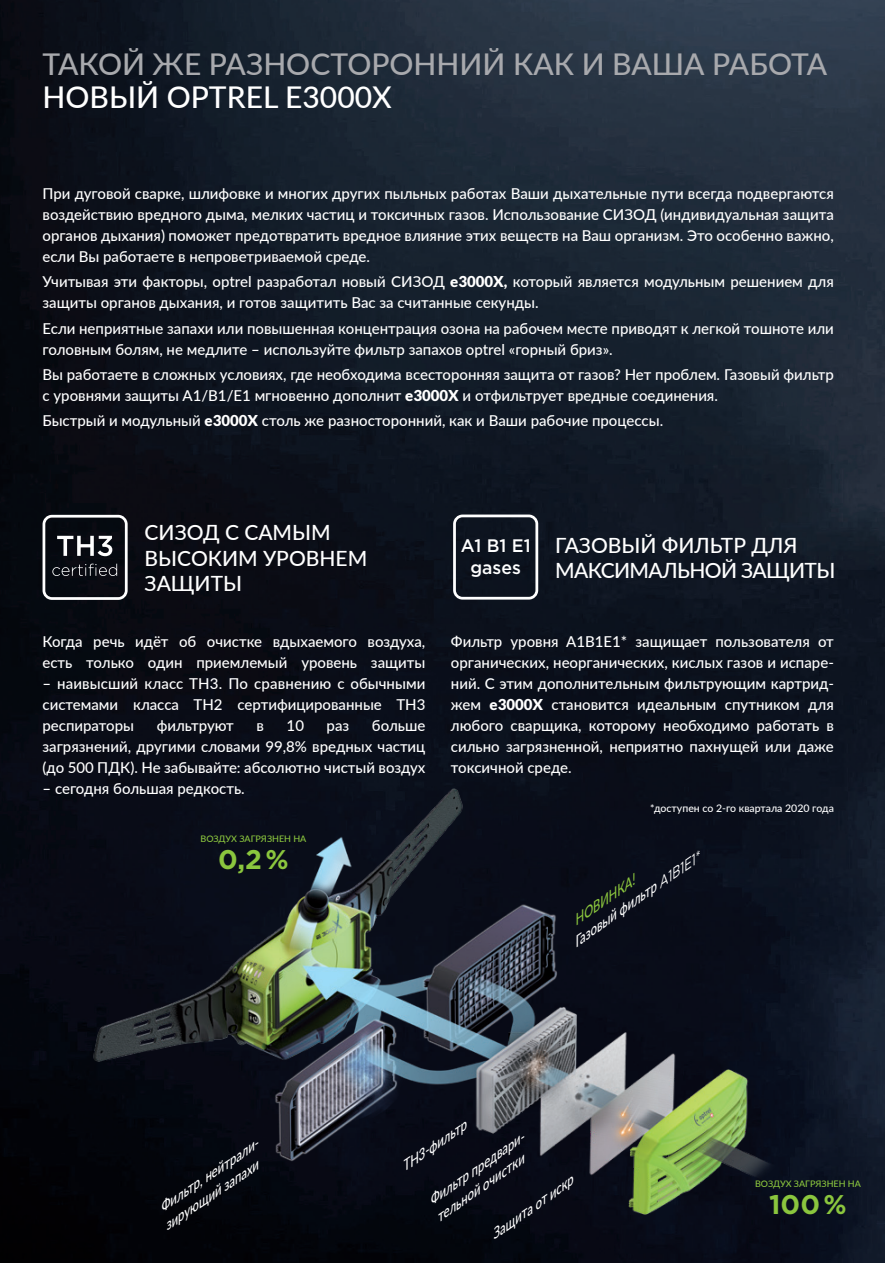
<style>
.page{position:relative;width:885px;height:1263px;background:#fff}
.page>*{position:absolute;margin:0;border:0;box-sizing:border-box;transform-origin:0 0}
.t1{font:500 30px "Lato";color:#a8a9ad}
.t2{font:500 30px "Lato";color:#fff}
.t3{font:700 27px "Gotham";color:#8bc63e}
.t4{font:500 21px/25.5px "Lato";letter-spacing:-.03em;color:#fff}
.t5{font:500 21px/25.5px "Lato";color:#fff}
.t6{font:500 18.15px/21.8px "Gotham";color:#fff;text-align:center}
.t7{font:500 15px/21px "Lato";color:#fff;text-align:justify}
.t8{font:italic 500 13.5px/17.7px "Lato";color:#fff}
.t9{font:500 10.5px "Lato";color:#fff}
.t10{font:500 9px "Lato";color:#8bc63e}
.s1{font-weight:900}
.s2{color:#8bc63e}
.s3{font-family:"Gotham";font-weight:400}
</style>
<div class="page">
<img style="left:0;top:0;width:884px;height:1263px">
<img style="left:0;top:763px;width:813px;height:460px">
<svg style="left:43px;top:515px;width:85px;height:85px;background:#37393f"></svg>
<svg style="left:453px;top:514px;width:85px;height:86px;background:#282e38"></svg>
<h1 class="t1" style="left:43px;top:46px;width:786px">ТАКОЙ ЖЕ РАЗНОСТОРОННИЙ КАК И ВАША РАБОТА</h1>
<h1 class="t2" style="left:43px;top:79px;width:351px">НОВЫЙ OPTREL E3000X</h1>
<p class="t7" style="left:43px;top:183px;width:792px">При дуговой сварке, шлифовке и многих других пыльных работах Ваши дыхательные пути всегда подвергаются воздействию вредного дыма, мелких частиц и токсичных газов. Использование СИЗОД (индивидуальная защита органов дыхания) поможет предотвратить вредное влияние этих веществ на Ваш организм. Это особенно важно, если Вы работаете в непроветриваемой среде.</p>
<p class="t7" style="left:43px;top:271px;width:792px">Учитывая эти факторы, optrel разработал новый СИЗОД <span class="s1">e3000X,</span> который является модульным решением для защиты органов дыхания, и готов защитить Вас за считанные секунды.</p>
<p class="t7" style="left:42px;top:317px;width:792px">Если неприятные запахи или повышенная концентрация озона на рабочем месте приводят к легкой тошноте или головным болям, не медлите – используйте фильтр запахов optrel «горный бриз».</p>
<p class="t7" style="left:42px;top:364px;width:792px">Вы работаете в сложных условиях, где необходима всесторонняя защита от газов? Нет проблем. Газовый фильтр с уровнями защиты A1/B1/E1 мгновенно дополнит <span class="s1">e3000X</span> и отфильтрует вредные соединения.</p>
<p class="t7" style="left:42px;top:410px;width:622px">Быстрый и модульный <span class="s1">e3000X</span> столь же разносторонний, как и Ваши рабочие процессы.</p>
<h3 class="t5" style="left:145px;top:519px;width:224px">СИЗОД С САМЫМ<br>ВЫСОКИМ УРОВНЕМ<br>ЗАЩИТЫ</h3>
<p class="t7" style="left:42px;top:631px;width:384px">Когда речь идёт об очистке вдыхаемого воздуха, есть только один приемлемый уровень защиты</p>
<p class="t7" style="left:42px;top:673px;width:384px">– наивысший класс TH3. По сравнению с обычными системами класса TH2 сертифицированные TH3 респираторы</p>
<p class="t7" style="left:157px;top:715px;width:79px">фильтруют</p>
<p class="t7" style="left:256px;top:715px;width:9px">в</p>
<p class="t7" style="left:286px;top:715px;width:19px">10</p>
<p class="t7" style="left:326px;top:715px;width:24px">раз</p>
<p class="t7" style="left:42px;top:715px;width:384px;text-indent:329px">больше загрязнений, другими словами 99,8% вредных частиц (до 500 ПДК). Не забывайте: абсолютно чистый воздух</p>
<p class="t7" style="left:42px;top:778px;width:204px">– сегодня большая редкость.</p>
<p class="t10" style="left:200px;top:833px;width:107px">ВОЗДУХ ЗАГРЯЗНЕН НА</p>
<h2 class="t3" style="left:218px;top:842px;width:72px">0,2%</h2>
<p class="t6" style="left:460px;top:534px;width:71px">A1 B1 E1 gases</p>
<h3 class="t4" style="left:555px;top:532px;width:282px">ГАЗОВЫЙ ФИЛЬТР ДЛЯ<br>МАКСИМАЛЬНОЙ ЗАЩИТЫ</h3>
<p class="t7" style="left:451px;top:631px;width:384px">Фильтр уровня A1B1E1* защищает пользователя от органических, неорганических, кислых газов и испаре&shy;ний. С этим дополнительным фильтрующим картрид&shy;жем <span class="s1">e3000X</span> становится идеальным спутником для любого сварщика, которому необходимо работать в сильно загрязненной, неприятно пахнущей или даже токсичной среде.</p>
<p class="t9" style="left:650px;top:801px;width:185px">*доступен со 2-го квартала 2020 года</p>
<p class="t8" style="left:557px;top:921px;width:154px;text-indent:12px;rotate:-35deg"><span class="s2">НОВИНКА!<br></span>Газовый фильтр <span class="s3">A1B1E1*</span></p>
<p class="t8" style="left:149px;top:1204px;width:133px;text-indent:6px;rotate:-34deg">Фильтр, нейтрали&shy;зирующий запахи</p>
<p class="t8" style="left:396px;top:1160px;width:78px;rotate:-34deg">TH3-фильтр</p>
<p class="t8" style="left:420px;top:1197px;width:128px;rotate:-35deg">Фильтр предвари&shy;тельной очистки</p>
<p class="t8" style="left:486px;top:1228px;width:99px;rotate:-35deg">Защита от искр</p>
<p class="t10" style="left:755px;top:1178px;width:107px">ВОЗДУХ ЗАГРЯЗНЕН НА</p>
<h2 class="t3" style="left:769px;top:1187px;width:79px">100%</h2>
</div>
